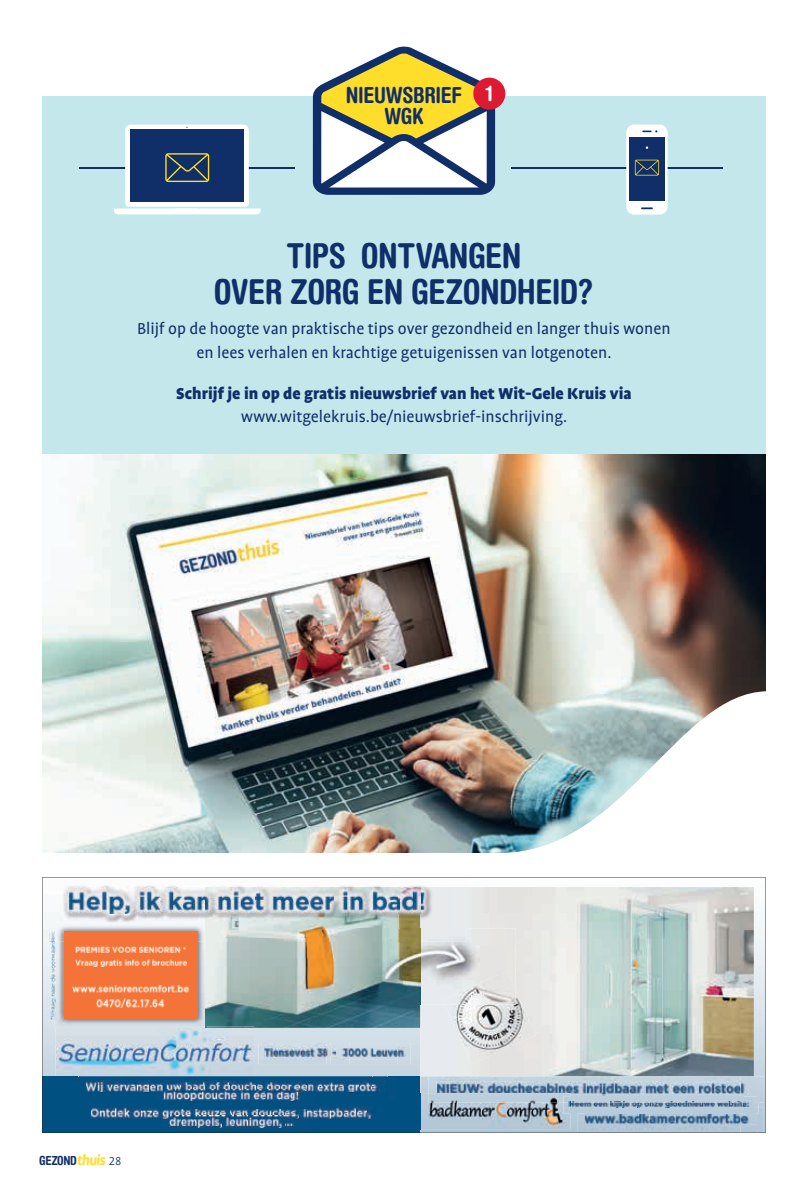
<style>
.page{position:relative;width:808px;height:1191px;background:#fff}
.page>*{position:absolute;margin:0;border:0;box-sizing:border-box;transform-origin:0 0}
.t1{font:700 condensed 34.35px/36px "Helvetica Rounded LT Std";letter-spacing:-.02em;color:#102f69;text-align:center}
.t2{font:700 condensed 22.2px/21px "Helvetica Rounded LT Std";letter-spacing:-.015em;color:#102f69;text-align:center}
.t3{font:700 condensed 21.3px "Helvetica Rounded LT Std";color:#fff}
.t4{font:18px/24px "Profile Pro";color:#102f69;text-align:center}
.t5{font:900 18px "Profile Pro";color:#102f69}
.t6{font:700 condensed 12.45px "Helvetica Rounded LT Std";letter-spacing:-.02em;color:#102f69}
.s1{font-family:"Profile Pro";font-style:italic;font-stretch:normal;font-size:16.05px;color:#ffdd2b}
.s2{font-family:"Profile Pro";font-weight:300;font-stretch:normal;font-size:13.2px}
</style>
<div class="page">
<div style="left:42px;top:97px;width:724px;height:370px;background:#c4e7eb"></div>
<img style="left:42px;top:877px;width:724px;height:256px">
<img style="left:42px;top:454px;width:723px;height:398px">
<hr style="left:512px;top:167px;width:211px;height:1px;background:#102f69">
<hr style="left:79px;top:167px;width:216px;height:1px;background:#102f69">
<img style="left:499px;top:691px;width:267px;height:162px">
<svg style="left:313px;top:46px;width:182px;height:149px"></svg>
<div style="left:626px;top:125px;width:42px;height:89px;background:#fff;border-radius:8px"></div>
<div style="left:629px;top:137px;width:36px;height:64px;background:#102f69"></div>
<svg style="left:641px;top:207px;width:12px;height:2px"></svg>
<svg style="left:642px;top:130px;width:15px;height:2px"></svg>
<div style="left:473px;top:78px;width:32px;height:32px;background:#dc1a32;border-radius:50%"></div>
<svg style="left:114px;top:125px;width:147px;height:89px"></svg>
<svg style="left:635px;top:160px;width:24px;height:15px"></svg>
<p class="t2" style="left:346px;top:85px;width:118px">NIEUWSBRIEF<br>WGK</p>
<p class="t3" style="left:486px;top:81px;width:9px">1</p>
<h1 class="t1" style="left:214px;top:237px;width:381px">TIPS ONTVANGEN<br>OVER ZORG EN GEZONDHEID?</h1>
<p class="t4" style="left:137px;top:317px;width:535px">Blijf op de hoogte van praktische tips over gezondheid en langer thuis wonen en lees verhalen en krachtige getuigenissen van lotgenoten.</p>
<p class="t5" style="left:176px;top:382px;width:457px">Schrijf je in op de gratis nieuwsbrief van het Wit-Gele Kruis via</p>
<p class="t4" style="left:241px;top:405px;width:328px">www.witgelekruis.be/nieuwsbrief-inschrijving.</p>
<p class="t6" style="left:39px;top:1153px;width:84px">GEZOND<span class="s1">thuis</span> <span class="s2">28</span></p>
</div>
